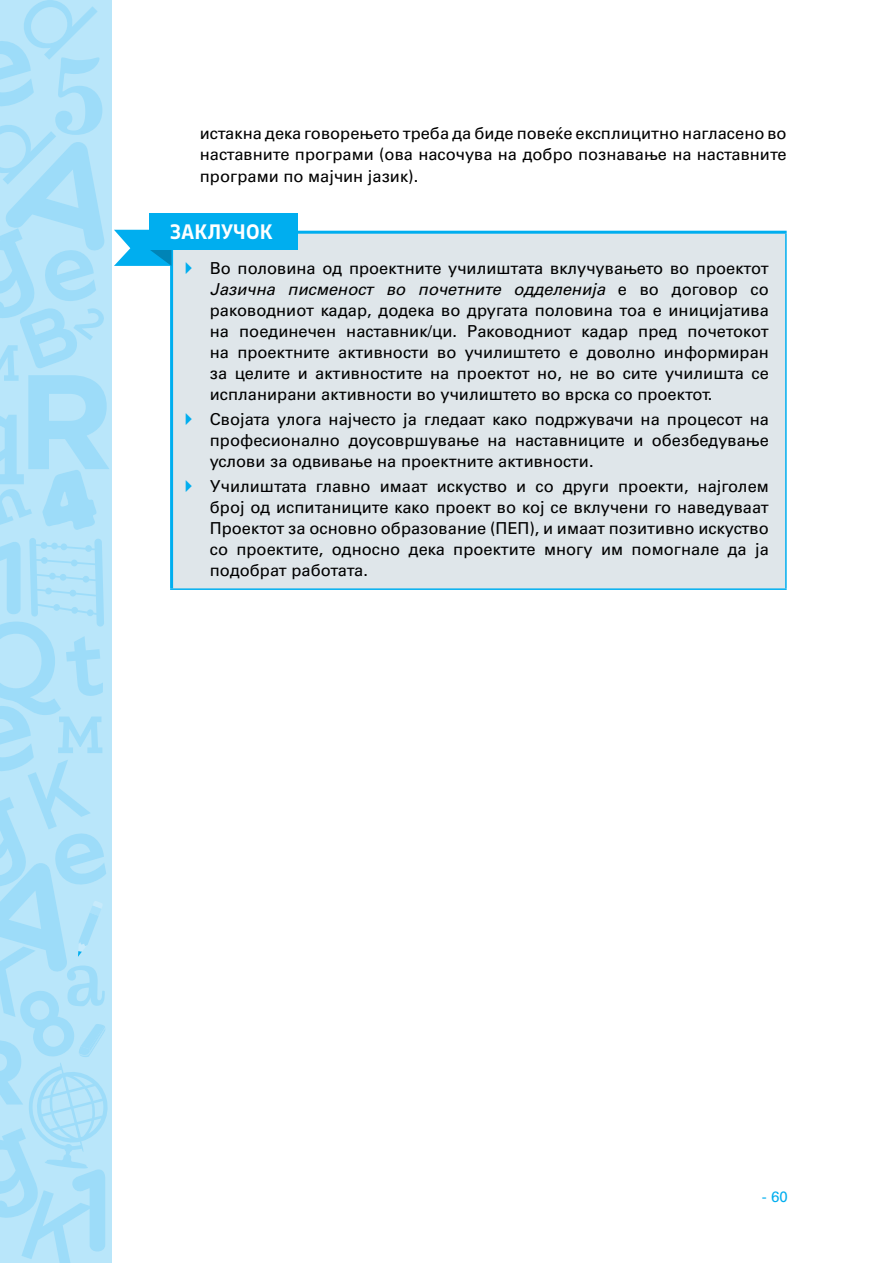
<style>
.page{position:relative;width:893px;height:1263px;background:#fff}
.page>*{position:absolute;margin:0;border:0;box-sizing:border-box;transform-origin:0 0}
.t1{font:700 19.5px "Stobi Sans";letter-spacing:.02em;color:#fff}
.t2{font:16.5px/21px "Univers C";color:#000;text-align:justify}
.t3{font:15px "Univers C";color:#00aeef}
.s1{font-style:italic}
</style>
<div class="page">
<svg style="left:0;top:538px;width:111px;height:725px;background:#afe2f9"></svg>
<div style="left:172px;top:232px;width:614px;height:357px;background:#dfe6ea"></div>
<hr style="left:170px;top:234px;width:3px;height:354px;background:#00aeef">
<hr style="left:170px;top:231px;width:617px;height:3px;background:#00aeef">
<hr style="left:785px;top:234px;width:2px;height:354px;background:#00aeef">
<hr style="left:170px;top:588px;width:617px;height:2px;background:#00aeef">
<svg style="left:0;top:0;width:171px;height:532px"></svg>
<div style="left:149px;top:213px;width:148px;height:36px;background:#00aeef"></div>
<p class="t2" style="left:200px;top:123px;width:588px">истакна дека говорењето треба да биде повеќе експлицитно нагласено во наставните програми (ова насочува на добро познавање на наставните програми по мајчин јазик).</p>
<p class="t1" style="left:170px;top:218px;width:104px">ЗАКЛУЧОК</p>
<p class="t2" style="left:210px;top:257px;width:561px">Во половина од проектните училиштата вклучувањето во проектот <span class="s1">Јазична писменост во почетните одделенија</span> е во договор со раководниот кадар, додека во другата половина тоа е иницијатива на поединечен наставник/ци. Раководниот кадар пред почетокот на проектните активности во училиштето е доволно информиран за целите и активностите на проектот но, не во сите училишта се испланирани активности во училиштето во врска со проектот.</p>
<p class="t2" style="left:210px;top:409px;width:561px">Својата улога најчесто ја гледаат како подржувачи на процесот на професионално доусовршување на наставниците и обезбедување услови за одвивање на проектните активности.</p>
<p class="t2" style="left:210px;top:476px;width:561px">Училиштата главно имаат искуство и со други проекти, најголем број од испитаниците како проект во кој се вклучени го наведуваат Проектот за основно образование (ПЕП), и имаат позитивно искуство со проектите, односно дека проектите многу им помогнале да ја подобрат работата.</p>
<p class="t3" style="left:762px;top:1188px;width:27px">- 60</p>
</div>
